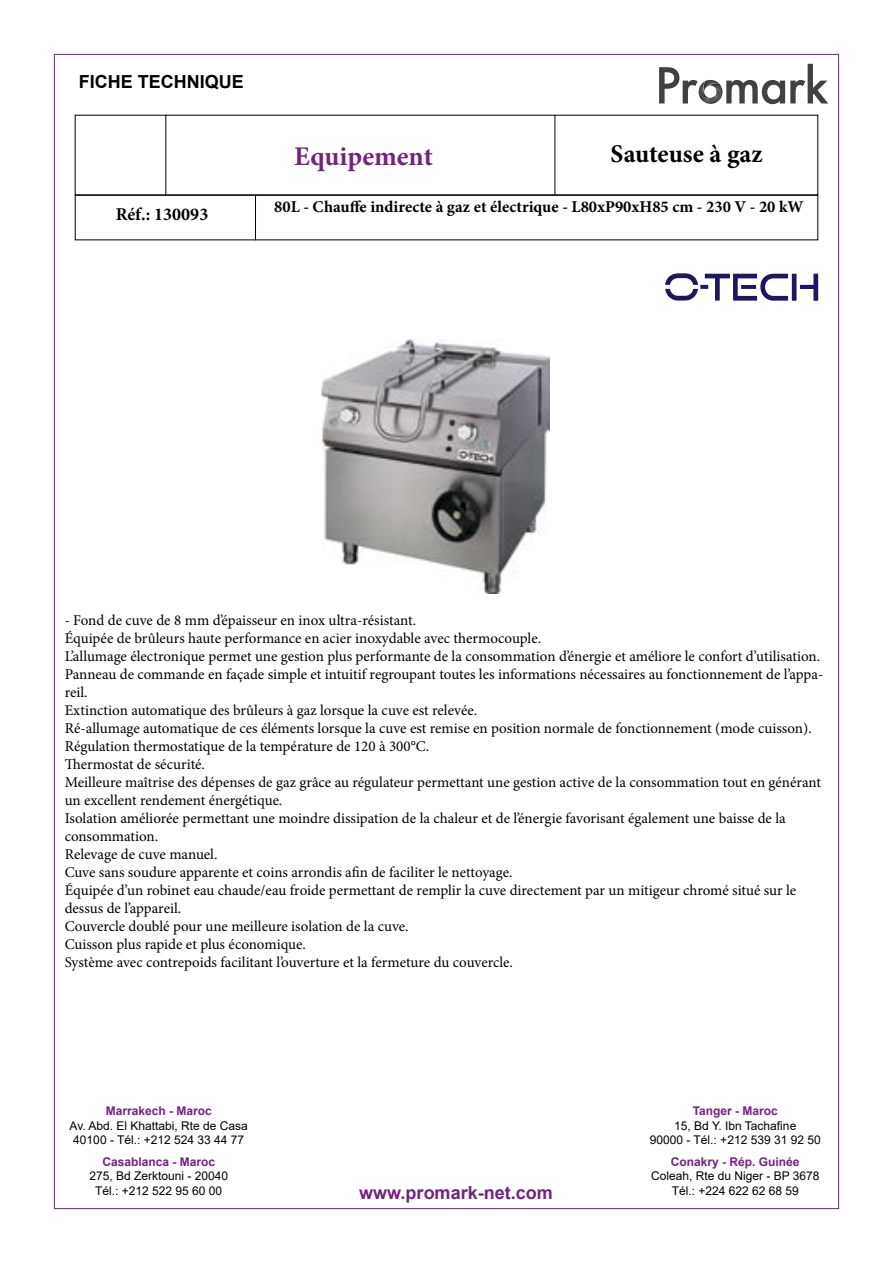
<style>
.page{position:relative;width:893px;height:1263px;background:#fff}
.page>*{position:absolute;margin:0;border:0;box-sizing:border-box;transform-origin:0 0}
.t1{font:700 27px "Minion Pro";letter-spacing:-.005em;color:#742282}
.t2{font:700 25.5px "Minion Pro";color:#000}
.t3{font:700 18px "Arial";color:#742282}
.t4{font:700 18px "Arial";color:#000}
.t5{font:700 18px "Minion Pro";color:#000}
.t6{font:700 16.5px "Minion Pro";color:#000}
.t7{font:15px/18px "Minion Pro";color:#000}
.t8{font:12px/14.4px "Arial";color:#000;text-align:center}
.t9{font:700 12px "Arial";color:#742282}
</style>
<div class="page">
<svg style="left:659px;top:64px;width:169px;height:40px"></svg>
<div style="left:75px;top:195px;width:743px;height:45px;border:1px solid #000"></div>
<hr style="left:165px;top:115px;width:1px;height:81px;background:#000">
<hr style="left:555px;top:115px;width:1px;height:80px;background:#000">
<hr style="left:255px;top:196px;width:1px;height:44px;background:#000">
<svg style="left:665px;top:273px;width:153px;height:28px"></svg>
<img style="left:322px;top:339px;width:227px;height:254px">
<p class="t4" style="left:79px;top:69px;width:167px">FICHE TECHNIQUE</p>
<p class="t5" style="left:116px;top:201px;width:94px">Réf.: 130093</p>
<h1 class="t1" style="left:294px;top:137px;width:140px">Equipement</h1>
<h2 class="t2" style="left:611px;top:136px;width:154px">Sauteuse à gaz</h2>
<p class="t6" style="left:274px;top:195px;width:531px">80L - Chauffe indirecte à gaz et électrique - L80xP90xH85 cm - 230 V - 20 kW</p>
<p class="t7" style="left:65px;top:611px;width:760px">- Fond de cuve de 8 mm d’épaisseur en inox ultra-résistant.<br>Équipée de brûleurs haute performance en acier inoxydable avec thermocouple.<br>L’allumage électronique permet une gestion plus performante de la consommation d’énergie et améliore le confort d’utilisation.<br>Panneau de commande en façade simple et intuitif regroupant toutes les informations nécessaires au fonctionnement de l’appa&shy;reil.<br>Extinction automatique des brûleurs à gaz lorsque la cuve est relevée.<br>Ré-allumage automatique de ces éléments lorsque la cuve est remise en position normale de fonctionnement (mode cuisson).<br>Régulation thermostatique de la température de 120 à 300°C.<br>Thermostat de sécurité.<br>Meilleure maîtrise des dépenses de gaz grâce au régulateur permettant une gestion active de la consommation tout en générant un excellent rendement énergétique.<br>Isolation améliorée permettant une moindre dissipation de la chaleur et de l’énergie favorisant également une baisse de la consommation.<br>Relevage de cuve manuel.<br>Cuve sans soudure apparente et coins arrondis afin de faciliter le nettoyage.<br>Équipée d’un robinet eau chaude/eau froide permettant de remplir la cuve directement par un mitigeur chromé situé sur le dessus de l’appareil.<br>Couvercle doublé pour une meilleure isolation de la cuve.<br>Cuisson plus rapide et plus économique.<br>Système avec contrepoids facilitant l’ouverture et la fermeture du couvercle.</p>
<p class="t9" style="left:106px;top:1102px;width:108px">Marrakech - Maroc</p>
<p class="t8" style="left:70px;top:1118px;width:180px">Av. Abd. El Khattabi, Rte de Casa<br>40100 - Tél.: +212 524 33 44 77</p>
<p class="t9" style="left:102px;top:1153px;width:114px">Casablanca - Maroc</p>
<p class="t8" style="left:89px;top:1169px;width:140px">275, Bd Zerktouni - 20040<br>Tél.: +212 522 95 60 00</p>
<p class="t3" style="left:359px;top:1179px;width:195px">www.promark-net.com</p>
<p class="t9" style="left:693px;top:1102px;width:87px">Tanger - Maroc</p>
<p class="t8" style="left:650px;top:1118px;width:172px">15, Bd Y. Ibn Tachafine<br>90000 - Tél.: +212 539 31 92 50</p>
<p class="t9" style="left:671px;top:1153px;width:130px">Conakry - Rép. Guinée</p>
<p class="t8" style="left:651px;top:1169px;width:170px">Coleah, Rte du Niger - BP 3678<br>Tél.: +224 622 62 68 59</p>
</div>
